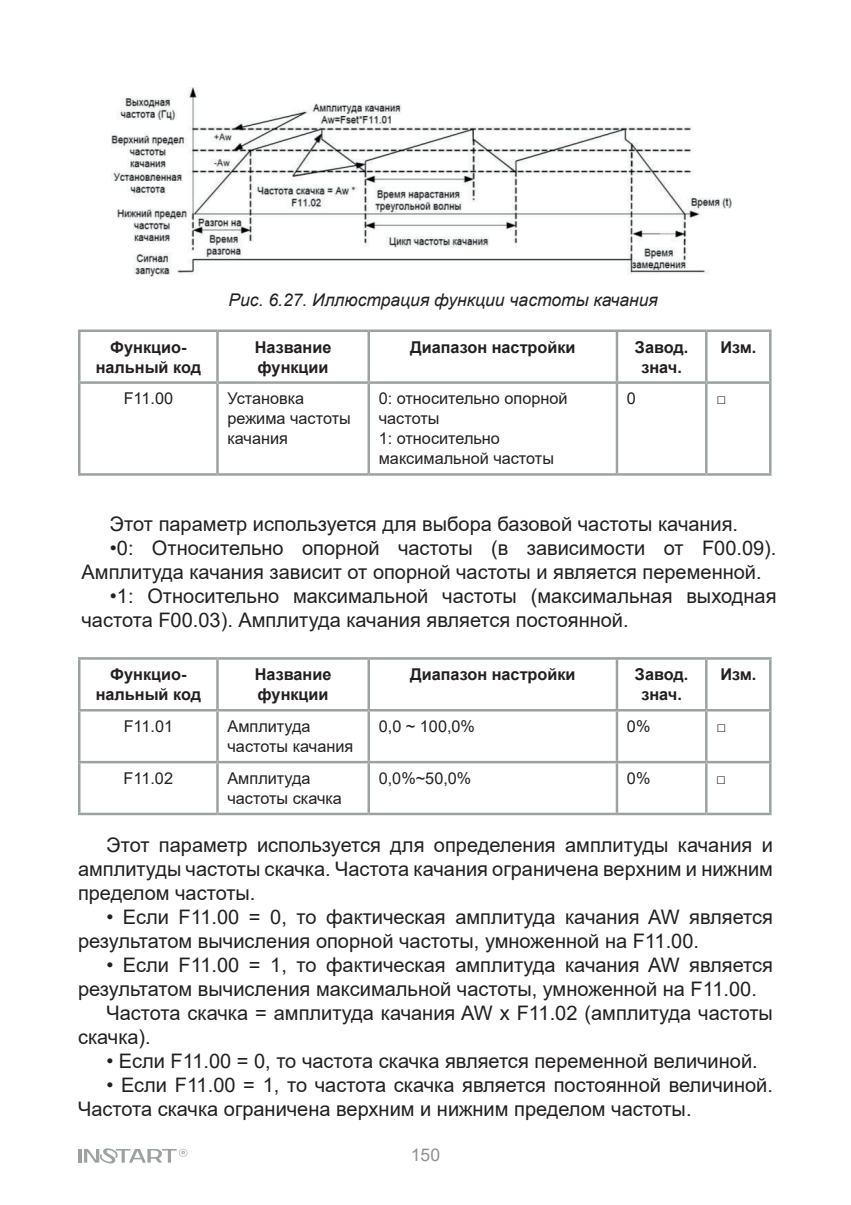
<style>
.page{position:relative;width:851px;height:1205px;background:#fff}
.page>*{position:absolute;margin:0;border:0;box-sizing:border-box;transform-origin:0 0}
.t1{font:20px/24px "Arial";color:#231f20}
.t2{font:italic 17.5px "Arial";color:#231f20}
.t3{font:17.5px "Arial";color:#8e9091}
.t4{font:16.25px/20px "Arial";color:#231f20}
.t5{font:700 16.25px/20px "Arial";color:#231f20;text-align:center}
</style>
<div class="page">
<svg style="left:78px;top:1148px;width:109px;height:16px"></svg>
<hr style="left:78px;top:329px;width:139px;height:3px;background:#9ca1a2">
<hr style="left:78px;top:332px;width:2px;height:49px;background:#9ca1a2">
<hr style="left:217px;top:329px;width:152px;height:3px;background:#9ca1a2">
<hr style="left:216px;top:332px;width:3px;height:49px;background:#9ca1a2">
<hr style="left:369px;top:329px;width:248px;height:3px;background:#9ca1a2">
<hr style="left:367px;top:332px;width:3px;height:49px;background:#9ca1a2">
<hr style="left:617px;top:329px;width:89px;height:3px;background:#9ca1a2">
<hr style="left:615px;top:332px;width:3px;height:49px;background:#9ca1a2">
<hr style="left:706px;top:329px;width:65px;height:3px;background:#9ca1a2">
<hr style="left:705px;top:332px;width:2px;height:49px;background:#9ca1a2">
<hr style="left:769px;top:332px;width:2px;height:49px;background:#9ca1a2">
<hr style="left:78px;top:381px;width:139px;height:3px;background:#9ca1a2">
<hr style="left:78px;top:384px;width:2px;height:89px;background:#9ca1a2">
<hr style="left:217px;top:381px;width:152px;height:3px;background:#9ca1a2">
<hr style="left:216px;top:384px;width:3px;height:89px;background:#9ca1a2">
<hr style="left:369px;top:381px;width:248px;height:3px;background:#9ca1a2">
<hr style="left:367px;top:384px;width:3px;height:89px;background:#9ca1a2">
<hr style="left:617px;top:381px;width:89px;height:3px;background:#9ca1a2">
<hr style="left:615px;top:384px;width:3px;height:89px;background:#9ca1a2">
<hr style="left:706px;top:381px;width:65px;height:3px;background:#9ca1a2">
<hr style="left:705px;top:384px;width:2px;height:89px;background:#9ca1a2">
<hr style="left:769px;top:384px;width:2px;height:89px;background:#9ca1a2">
<hr style="left:78px;top:473px;width:139px;height:3px;background:#9ca1a2">
<hr style="left:217px;top:473px;width:152px;height:3px;background:#9ca1a2">
<hr style="left:369px;top:473px;width:248px;height:3px;background:#9ca1a2">
<hr style="left:617px;top:473px;width:89px;height:3px;background:#9ca1a2">
<hr style="left:706px;top:473px;width:65px;height:3px;background:#9ca1a2">
<hr style="left:78px;top:657px;width:139px;height:3px;background:#9ca1a2">
<hr style="left:78px;top:660px;width:2px;height:49px;background:#9ca1a2">
<hr style="left:217px;top:657px;width:152px;height:3px;background:#9ca1a2">
<hr style="left:216px;top:660px;width:3px;height:49px;background:#9ca1a2">
<hr style="left:369px;top:657px;width:248px;height:3px;background:#9ca1a2">
<hr style="left:367px;top:660px;width:3px;height:49px;background:#9ca1a2">
<hr style="left:617px;top:657px;width:89px;height:3px;background:#9ca1a2">
<hr style="left:615px;top:660px;width:3px;height:49px;background:#9ca1a2">
<hr style="left:706px;top:657px;width:65px;height:3px;background:#9ca1a2">
<hr style="left:705px;top:660px;width:2px;height:49px;background:#9ca1a2">
<hr style="left:769px;top:660px;width:2px;height:49px;background:#9ca1a2">
<hr style="left:78px;top:709px;width:139px;height:2px;background:#9ca1a2">
<hr style="left:78px;top:711px;width:2px;height:50px;background:#9ca1a2">
<hr style="left:217px;top:709px;width:152px;height:2px;background:#9ca1a2">
<hr style="left:216px;top:711px;width:3px;height:50px;background:#9ca1a2">
<hr style="left:369px;top:709px;width:248px;height:2px;background:#9ca1a2">
<hr style="left:367px;top:711px;width:3px;height:50px;background:#9ca1a2">
<hr style="left:617px;top:709px;width:89px;height:2px;background:#9ca1a2">
<hr style="left:615px;top:711px;width:3px;height:50px;background:#9ca1a2">
<hr style="left:706px;top:709px;width:65px;height:2px;background:#9ca1a2">
<hr style="left:705px;top:711px;width:2px;height:50px;background:#9ca1a2">
<hr style="left:769px;top:711px;width:2px;height:50px;background:#9ca1a2">
<hr style="left:78px;top:761px;width:139px;height:2px;background:#9ca1a2">
<hr style="left:78px;top:763px;width:2px;height:50px;background:#9ca1a2">
<hr style="left:217px;top:761px;width:152px;height:2px;background:#9ca1a2">
<hr style="left:216px;top:763px;width:3px;height:50px;background:#9ca1a2">
<hr style="left:369px;top:761px;width:248px;height:2px;background:#9ca1a2">
<hr style="left:367px;top:763px;width:3px;height:50px;background:#9ca1a2">
<hr style="left:617px;top:761px;width:89px;height:2px;background:#9ca1a2">
<hr style="left:615px;top:763px;width:3px;height:50px;background:#9ca1a2">
<hr style="left:706px;top:761px;width:65px;height:2px;background:#9ca1a2">
<hr style="left:705px;top:763px;width:2px;height:50px;background:#9ca1a2">
<hr style="left:769px;top:763px;width:2px;height:50px;background:#9ca1a2">
<hr style="left:78px;top:813px;width:139px;height:2px;background:#9ca1a2">
<hr style="left:217px;top:813px;width:152px;height:2px;background:#9ca1a2">
<hr style="left:369px;top:813px;width:248px;height:2px;background:#9ca1a2">
<hr style="left:617px;top:813px;width:89px;height:2px;background:#9ca1a2">
<hr style="left:706px;top:813px;width:65px;height:2px;background:#9ca1a2">
<img style="left:112px;top:88px;width:619px;height:188px">
<p class="t2" style="left:228px;top:288px;width:431px">Рис. 6.27. Иллюстрация функции частоты качания</p>
<p class="t5" style="left:96px;top:337px;width:107px">Функцио&shy;нальный код</p>
<p class="t5" style="left:255px;top:337px;width:78px;text-align:left">Название функции</p>
<p class="t5" style="left:410px;top:337px;width:167px">Диапазон настройки</p>
<p class="t5" style="left:634px;top:337px;width:55px">Завод. знач.</p>
<p class="t5" style="left:720px;top:337px;width:37px">Изм.</p>
<p class="t4" style="left:124px;top:389px;width:51px">F11.00</p>
<p class="t4" style="left:227px;top:389px;width:125px">Установка режима частоты качания</p>
<p class="t4" style="left:379px;top:389px;width:190px">0: относительно опорной частоты<br>1: относительно максимальной частоты</p>
<p class="t4" style="left:627px;top:389px;width:11px">0</p>
<p class="t4" style="left:716px;top:389px;width:11px">□</p>
<p class="t1" style="left:110px;top:512px;width:629px">Этот параметр используется для выбора базовой частоты качания.</p>
<p class="t1" style="left:82px;top:536px;width:696px;text-indent:28px">•0: Относительно опорной частоты (в зависимости от F00.09).<br>Амплитуда качания зависит от опорной частоты и является переменной.</p>
<p class="t1" style="left:82px;top:584px;width:696px;text-indent:28px">•1: Относительно максимальной частоты (максимальная выходная частота F00.03). Амплитуда качания является постоянной.</p>
<p class="t5" style="left:96px;top:665px;width:107px">Функцио&shy;нальный код</p>
<p class="t5" style="left:255px;top:665px;width:78px;text-align:left">Название функции</p>
<p class="t5" style="left:410px;top:665px;width:167px">Диапазон настройки</p>
<p class="t5" style="left:634px;top:665px;width:55px">Завод. знач.</p>
<p class="t5" style="left:720px;top:665px;width:37px">Изм.</p>
<p class="t4" style="left:124px;top:716px;width:51px">F11.01</p>
<p class="t4" style="left:227px;top:716px;width:127px">Амплитуда частоты качания</p>
<p class="t4" style="left:379px;top:716px;width:98px">0,0 ~ 100,0%</p>
<p class="t4" style="left:627px;top:716px;width:25px">0%</p>
<p class="t4" style="left:716px;top:716px;width:11px">□</p>
<p class="t4" style="left:124px;top:768px;width:51px">F11.02</p>
<p class="t4" style="left:227px;top:768px;width:116px">Амплитуда частоты скачка</p>
<p class="t4" style="left:378px;top:768px;width:94px">0,0%~50,0%</p>
<p class="t4" style="left:627px;top:768px;width:25px">0%</p>
<p class="t4" style="left:716px;top:768px;width:11px">□</p>
<p class="t1" style="left:78px;top:833px;width:696px;text-align:justify;text-indent:28px">Этот параметр используется для определения амплитуды качания и амплитуды частоты скачка. Частота качания ограничена верхним и нижним пределом частоты.</p>
<p class="t1" style="left:78px;top:905px;width:696px;text-indent:28px">• Если F11.00 = 0, то фактическая амплитуда качания AW является результатом вычисления опорной частоты, умноженной на F11.00.</p>
<p class="t1" style="left:106px;top:953px;width:668px">• Если F11.00 = 1, то фактическая амплитуда качания AW является</p>
<p class="t1" style="left:78px;top:977px;width:680px">результатом вычисления максимальной частоты, умноженной на F11.00.</p>
<p class="t1" style="left:106px;top:1001px;width:668px">Частота скачка = амплитуда качания AW x F11.02 (амплитуда частоты</p>
<p class="t1" style="left:78px;top:1025px;width:74px">скачка).</p>
<p class="t1" style="left:106px;top:1049px;width:652px">• Если F11.00 = 0, то частота скачка является переменной величиной.</p>
<p class="t1" style="left:78px;top:1073px;width:696px;text-indent:28px">• Если F11.00 = 1, то частота скачка является постоянной величиной.<br>Частота скачка ограничена верхним и нижним пределом частоты.</p>
<p class="t3" style="left:411px;top:1143px;width:31px">150</p>
</div>
